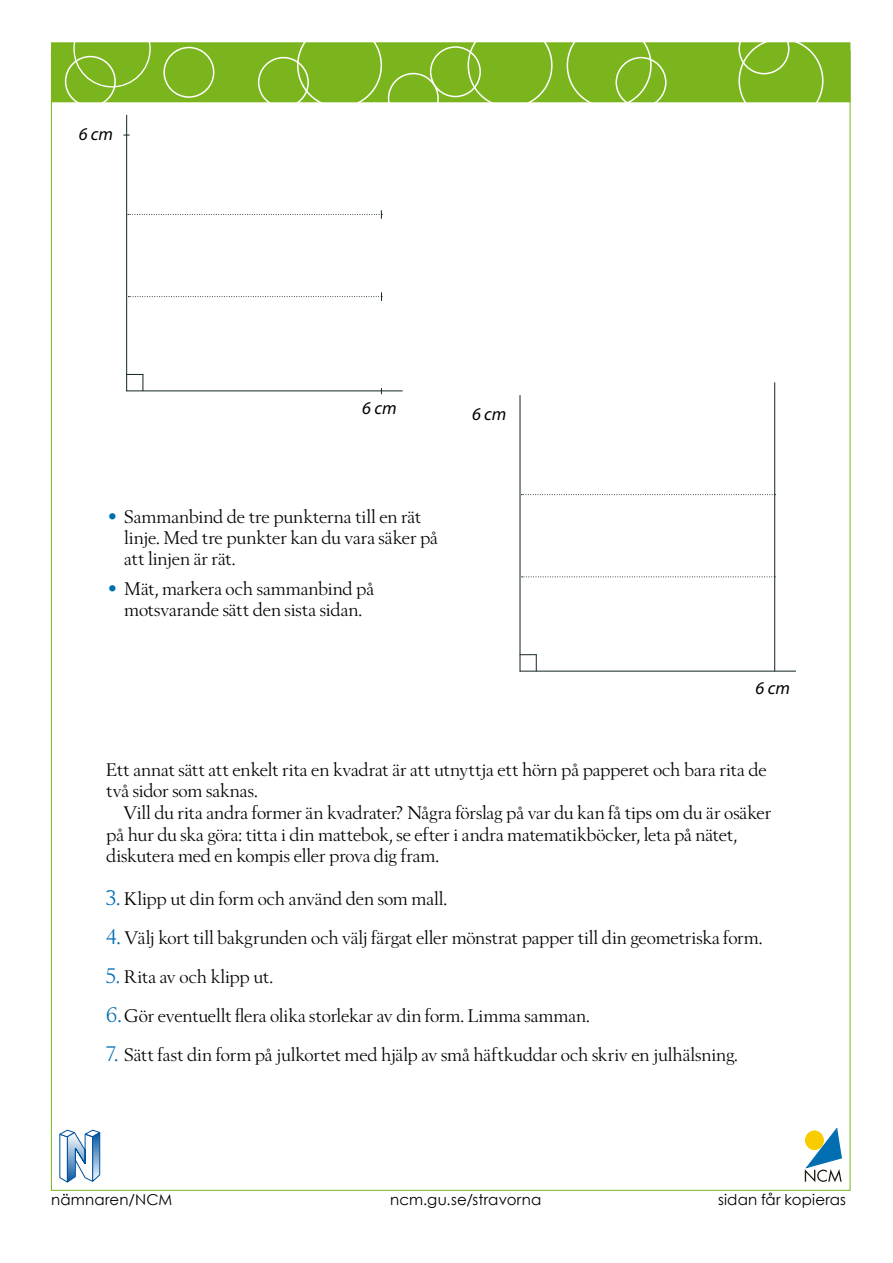
<style>
.page{position:relative;width:893px;height:1263px;background:#fff}
.page>*{position:absolute;margin:0;border:0;box-sizing:border-box;transform-origin:0 0}
.t1{font:18px/21px "Berling Nova Display Pro";letter-spacing:-.005em;color:#000}
.t2{font:italic 18px "Myriad Pro";color:#000}
.t3{font:15px "Century Gothic";letter-spacing:.015em;color:#000}
.s1{font-family:"Century Gothic";font-size:21px;color:#006eb1}
.s2{font-size:21px;color:#006eb1}
</style>
<div class="page">
<svg style="left:60px;top:1130px;width:40px;height:52px"></svg>
<svg style="left:805px;top:1128px;width:37px;height:54px"></svg>
<div style="left:51px;top:42px;width:799px;height:60px;background:#7ab51d"></div>
<div style="left:73px;top:10px;width:78px;height:77px;border:1px solid #fff;border-radius:50%"></div>
<div style="left:65px;top:56px;width:51px;height:51px;border:2px solid #fff;border-radius:50%"></div>
<div style="left:258px;top:57px;width:51px;height:51px;border:2px solid #fff;border-radius:50%"></div>
<div style="left:297px;top:23px;width:85px;height:85px;border:2px solid #fff;border-radius:50%"></div>
<div style="left:388px;top:73px;width:51px;height:51px;border:2px solid #fff;border-radius:50%"></div>
<div style="left:430px;top:46px;width:51px;height:51px;border:2px solid #fff;border-radius:50%"></div>
<div style="left:468px;top:23px;width:85px;height:85px;border:2px solid #fff;border-radius:50%"></div>
<div style="left:567px;top:23px;width:85px;height:85px;border:2px solid #fff;border-radius:50%"></div>
<div style="left:615px;top:57px;width:51px;height:51px;border:2px solid #fff;border-radius:50%"></div>
<div style="left:163px;top:47px;width:51px;height:51px;border:2px solid #fff;border-radius:50%"></div>
<div style="left:738px;top:38px;width:85px;height:85px;border:2px solid #fff;border-radius:50%"></div>
<div style="left:738px;top:23px;width:51px;height:51px;border:2px solid #fff;border-radius:50%"></div>
<hr style="left:126px;top:115px;width:1px;height:276px;background:#132526">
<hr style="left:126px;top:390px;width:277px;height:1px;background:#132526">
<svg style="left:126px;top:374px;width:18px;height:17px"></svg>
<svg style="left:128px;top:292px;width:254px;height:9px"></svg>
<svg style="left:128px;top:210px;width:254px;height:9px"></svg>
<hr style="left:520px;top:395px;width:1px;height:276px;background:#132526">
<hr style="left:520px;top:671px;width:276px;height:1px;background:#132526">
<svg style="left:520px;top:654px;width:17px;height:17px"></svg>
<svg style="left:522px;top:576px;width:252px;height:1px"></svg>
<svg style="left:521px;top:494px;width:252px;height:1px"></svg>
<hr style="left:774px;top:382px;width:1px;height:289px;background:#132526">
<p class="t2" style="left:79px;top:123px;width:36px">6 cm</p>
<p class="t2" style="left:362px;top:396px;width:36px">6 cm</p>
<p class="t2" style="left:472px;top:403px;width:36px">6 cm</p>
<p class="t1" style="left:124px;top:506px;width:315px;text-indent:-18px"><span class="s1">•</span> Sammanbind de tre punkterna till en rät linje. Med tre punkter kan du vara säker på att linjen är rät.</p>
<p class="t1" style="left:106px;top:578px;width:269px;text-align:center"><span class="s1">•</span> Mät, markera och sammanbind på motsvarande sätt den sista sidan.</p>
<p class="t2" style="left:756px;top:677px;width:36px">6 cm</p>
<p class="t1" style="left:106px;top:758px;width:662px;line-height:21.6px">Ett annat sätt att enkelt rita en kvadrat är att utnyttja ett hörn på papperet och bara rita de två sidor som saknas.</p>
<p class="t1" style="left:106px;top:802px;width:666px;line-height:21.6px;text-indent:17px">Vill du rita andra former än kvadrater? Några förslag på var du kan få tips om du är osäker på hur du ska göra: titta i din mattebok, se efter i andra matematikböcker, leta på nätet, diskutera med en kompis eller prova dig fram.</p>
<p class="t1" style="left:106px;top:888px;width:342px"><span class="s2">3.</span> Klipp ut din form och använd den som mall.</p>
<p class="t1" style="left:106px;top:927px;width:658px"><span class="s2">4.</span> Välj kort till bakgrunden och välj färgat eller mönstrat papper till din geometriska form.</p>
<p class="t1" style="left:106px;top:966px;width:168px"><span class="s2">5.</span> Rita av och klipp ut.</p>
<p class="t1" style="left:106px;top:1005px;width:485px"><span class="s2">6.</span> Gör eventuellt flera olika storlekar av din form. Limma samman.</p>
<p class="t1" style="left:106px;top:1044px;width:633px"><span class="s2">7.</span> Sätt fast din form på julkortet med hjälp av små häftkuddar och skriv en julhälsning.</p>
<p class="t3" style="left:51px;top:1190px;width:123px">nämnaren/NCM</p>
<p class="t3" style="left:390px;top:1190px;width:153px">ncm.gu.se/stravorna</p>
<p class="t3" style="left:718px;top:1190px;width:130px">sidan får kopieras</p>
</div>
